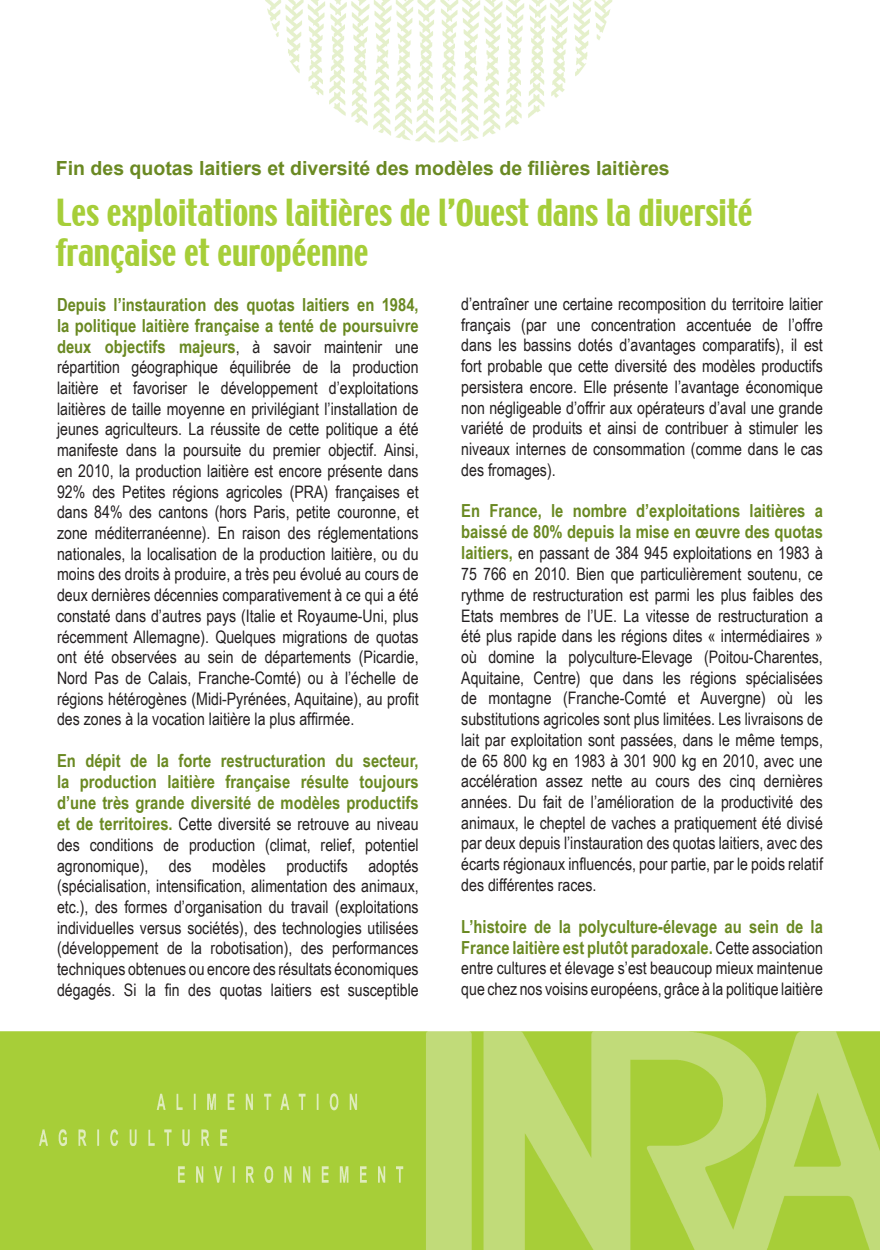
<style>
.page{position:relative;width:880px;height:1250px;background:#fff}
.page>*{position:absolute;margin:0;border:0;box-sizing:border-box;transform-origin:0 0}
.t1{font:33px/39.6px "Techno";color:#a6ce39}
.t2{font:700 19.5px "Arial";color:#6a8922}
.t3{font:700 18px/21px "Arial Narrow";color:#6a8922;text-align:justify}
.t4{font:17.25px/20.7px "Arial Narrow";color:#231f20;text-align:justify}
.s1{font-weight:400;font-size:17.25px;color:#231f20}
.s2{font-weight:700;font-size:18px;color:#6a8922}
</style>
<div class="page">
<img style="left:0;top:1031px;width:879px;height:218px">
<img style="left:265px;top:0;width:348px;height:143px">
<p class="t2" style="left:56px;top:155px;width:615px">Fin des quotas laitiers et diversité des modèles de filières laitières</p>
<p class="t1" style="left:56px;top:195px;width:698px">Les exploitations laitières de l’Ouest dans la diversité française et européenne</p>
<p class="t3" style="left:57px;top:293px;width:363px">Depuis l’instauration des quotas laitiers en 1984, la politique laitière française a tenté de poursuivre deux objectifs majeurs<span class="s1">, à savoir maintenir une</span></p>
<p class="t4" style="left:57px;top:356px;width:363px">répartition géographique équilibrée de la production laitière et favoriser le développement d’exploitations laitières de taille moyenne en privilégiant l’installation de jeunes agriculteurs. La réussite de cette politique a été manifeste dans la poursuite du premier objectif. Ainsi, en 2010, la production laitière est encore présente dans 92% des Petites régions agricoles (PRA) françaises et dans 84% des cantons (hors Paris, petite couronne, et zone méditerranéenne). En raison des réglementations nationales, la localisation de la production laitière, ou du moins des droits à produire, a très peu évolué au cours de deux dernières décennies comparativement à ce qui a été constaté dans d’autres pays (Italie et Royaume-Uni, plus récemment Allemagne). Quelques migrations de quotas ont été observées au sein de départements (Picardie, Nord Pas de Calais, Franche-Comté) ou à l’échelle de régions hétérogènes (Midi-Pyrénées, Aquitaine), au profit des zones à la vocation laitière la plus affirmée.</p>
<p class="t3" style="left:57px;top:749px;width:363px">En dépit de la forte restructuration du secteur, la production laitière française résulte toujours d’une très grande diversité de modèles productifs</p>
<p class="t4" style="left:57px;top:813px;width:363px"><span class="s2">et de territoires.</span> Cette diversité se retrouve au niveau des conditions de production (climat, relief, potentiel agronomique), des modèles productifs adoptés (spécialisation, intensification, alimentation des animaux, etc.), des formes d’organisation du travail (exploitations individuelles versus sociétés), des technologies utilisées (développement de la robotisation), des performances techniques obtenues ou encore des résultats économiques dégagés. Si la fin des quotas laitiers est susceptible</p>
<p class="t4" style="left:461px;top:293px;width:363px">d’entraîner une certaine recomposition du territoire laitier français (par une concentration accentuée de l’offre dans les bassins dotés d’avantages comparatifs), il est fort probable que cette diversité des modèles productifs persistera encore. Elle présente l’avantage économique non négligeable d’offrir aux opérateurs d’aval une grande variété de produits et ainsi de contribuer à stimuler les niveaux internes de consommation (comme dans le cas des fromages).</p>
<p class="t3" style="left:461px;top:499px;width:363px">En France, le nombre d’exploitations laitières a baissé de 80% depuis la mise en œuvre des quotas</p>
<p class="t4" style="left:461px;top:542px;width:363px"><span class="s2">laitiers,</span> en passant de 384 945 exploitations en 1983 à 75 766 en 2010. Bien que particulièrement soutenu, ce rythme de restructuration est parmi les plus faibles des Etats membres de l’UE. La vitesse de restructuration a été plus rapide dans les régions dites « intermédiaires » où domine la polyculture-Elevage (Poitou-Charentes, Aquitaine, Centre) que dans les régions spécialisées de montagne (Franche-Comté et Auvergne) où les substitutions agricoles sont plus limitées. Les livraisons de lait par exploitation sont passées, dans le même temps, de 65 800 kg en 1983 à 301 900 kg en 2010, avec une accélération assez nette au cours des cinq dernières années. Du fait de l’amélioration de la productivité des animaux, le cheptel de vaches a pratiquement été divisé par deux depuis l’instauration des quotas laitiers, avec des écarts régionaux influencés, pour partie, par le poids relatif des différentes races.</p>
<p class="t3" style="left:461px;top:914px;width:363px">L’histoire de la polyculture-élevage au sein de la<br>France laitière est plutôt paradoxale. <span class="s1">Cette association</span></p>
<p class="t4" style="left:461px;top:957px;width:363px">entre cultures et élevage s’est beaucoup mieux maintenue que chez nos voisins européens, grâce à la politique laitière</p>
</div>
